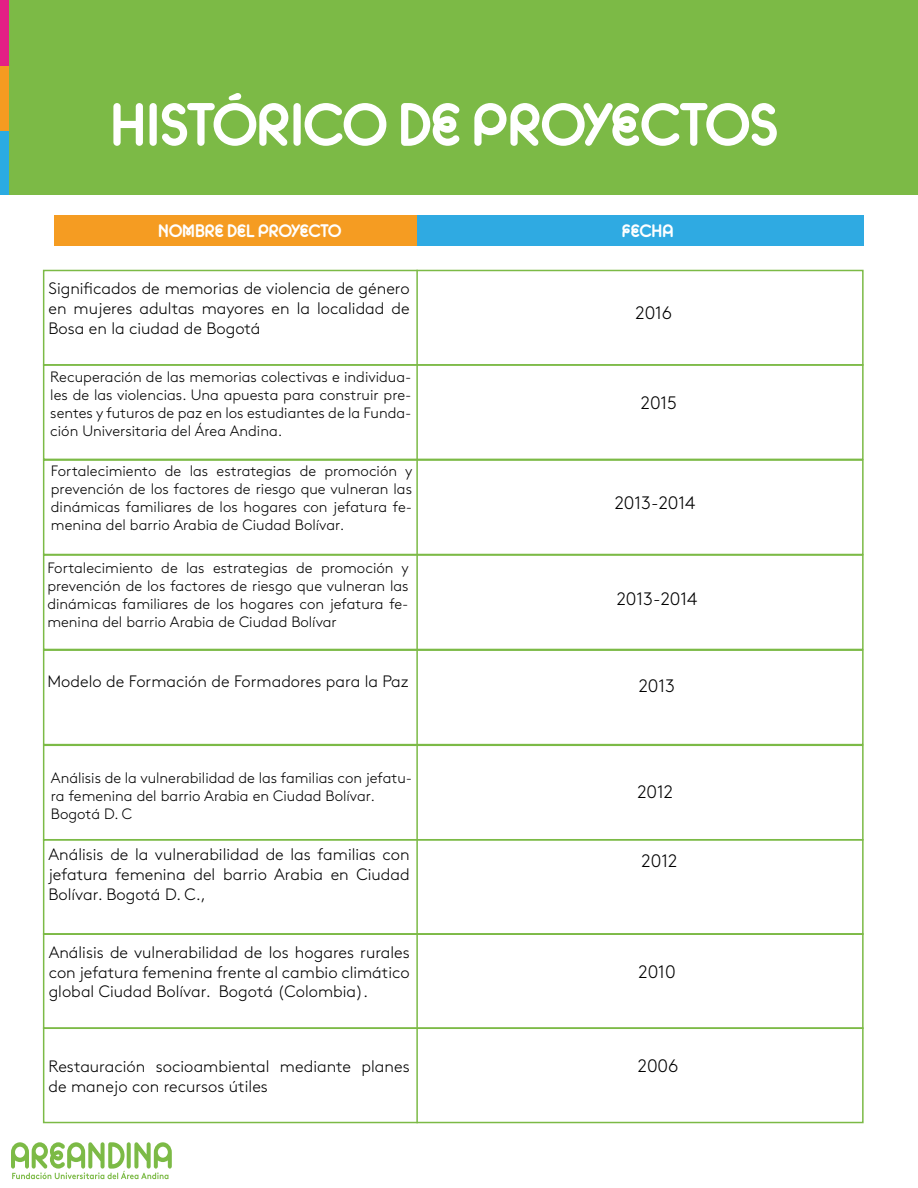
<style>
.page{position:relative;width:918px;height:1188px;background:#fff}
.page>*{position:absolute;margin:0;border:0;box-sizing:border-box;transform-origin:0 0}
.t1{font:60px "Areandina Voz";color:#fff}
.t2{font:300 18px "Brown Std";letter-spacing:-.005em;color:#000}
.t3{font:18px "Areandina Voz";color:#fff}
.t4{font:300 16.5px/19.8px "Brown Std";color:#000;text-align:justify}
.t5{font:300 15px/18px "Brown Std";color:#000;text-align:justify}
</style>
<div class="page">
<div style="left:43px;top:270px;width:821px;height:96px;border:2px solid #7cba46"></div>
<div style="left:0;top:0;width:918px;height:195px;background:#7cba46"></div>
<svg style="left:11px;top:1142px;width:161px;height:37px"></svg>
<div style="left:54px;top:215px;width:362px;height:30px;background:#f59c22"></div>
<div style="left:43px;top:364px;width:821px;height:96px;border:2px solid #7cba46"></div>
<div style="left:43px;top:459px;width:821px;height:96px;border:2px solid #7cba46"></div>
<div style="left:43px;top:554px;width:821px;height:96px;border:2px solid #7cba46"></div>
<div style="left:43px;top:649px;width:821px;height:96px;border:2px solid #7cba46"></div>
<div style="left:43px;top:745px;width:821px;height:95px;border:2px solid #7cba46"></div>
<div style="left:43px;top:839px;width:821px;height:96px;border:2px solid #7cba46"></div>
<div style="left:43px;top:933px;width:821px;height:96px;border:2px solid #7cba46"></div>
<div style="left:43px;top:1027px;width:821px;height:96px;border:2px solid #7cba46"></div>
<hr style="left:416px;top:270px;width:2px;height:853px;background:#7cba46">
<div style="left:418px;top:215px;width:446px;height:30px;background:#2faae2"></div>
<div style="left:0;top:0;width:9px;height:66px;background:#e42085"></div>
<div style="left:0;top:66px;width:9px;height:65px;background:#f59b21"></div>
<div style="left:0;top:131px;width:9px;height:64px;background:#2babe2"></div>
<p class="t1" style="left:110px;top:93px;width:670px">HISTÓRICO DE PROYECTOS</p>
<p class="t3" style="left:158px;top:221px;width:185px">NOMBRE DEL PROYECTO</p>
<p class="t4" style="left:48px;top:279px;width:363px">Significados de memorias de violencia de género en mujeres adultas mayores en la localidad de Bosa en la ciudad de Bogotá</p>
<p class="t5" style="left:50px;top:368px;width:363px">Recuperación de las memorias colectivas e individua&shy;les de las violencias. Una apuesta para construir pre&shy;sentes y futuros de paz en los estudiantes de la Funda&shy;ción Universitaria del Área Andina.</p>
<p class="t5" style="left:51px;top:462px;width:363px">Fortalecimiento de las estrategias de promoción y prevención de los factores de riesgo que vulneran las dinámicas familiares de los hogares con jefatura fe&shy;menina del barrio Arabia de Ciudad Bolívar.</p>
<p class="t5" style="left:47px;top:559px;width:363px">Fortalecimiento de las estrategias de promoción y prevención de los factores de riesgo que vulneran las dinámicas familiares de los hogares con jefatura fe&shy;menina del barrio Arabia de Ciudad Bolívar</p>
<p class="t4" style="left:47px;top:672px;width:363px">Modelo de Formación de Formadores para la Paz</p>
<p class="t5" style="left:51px;top:769px;width:363px">Análisis de la vulnerabilidad de las familias con jefatu&shy;ra femenina del barrio Arabia en Ciudad Bolívar.</p>
<p class="t5" style="left:51px;top:805px;width:83px">Bogotá D. C</p>
<p class="t4" style="left:48px;top:845px;width:363px">Análisis de la vulnerabilidad de las familias con jefatura femenina del barrio Arabia en Ciudad Bolívar. Bogotá D. C.,</p>
<p class="t4" style="left:49px;top:942px;width:363px">Análisis de vulnerabilidad de los hogares rurales con jefatura femenina frente al cambio climático global Ciudad Bolívar. Bogotá (Colombia).</p>
<p class="t4" style="left:49px;top:1056px;width:363px">Restauración socioambiental mediante planes de manejo con recursos útiles</p>
<p class="t3" style="left:622px;top:221px;width:53px">FECHA</p>
<p class="t2" style="left:635px;top:303px;width:38px">2016</p>
<p class="t2" style="left:641px;top:393px;width:38px">2015</p>
<p class="t2" style="left:615px;top:493px;width:82px">2013-2014</p>
<p class="t2" style="left:617px;top:588px;width:82px">2013-2014</p>
<p class="t2" style="left:639px;top:675px;width:38px">2013</p>
<p class="t2" style="left:637px;top:782px;width:37px">2012</p>
<p class="t2" style="left:642px;top:851px;width:37px">2012</p>
<p class="t2" style="left:639px;top:962px;width:39px">2010</p>
<p class="t2" style="left:638px;top:1056px;width:42px">2006</p>
</div>
